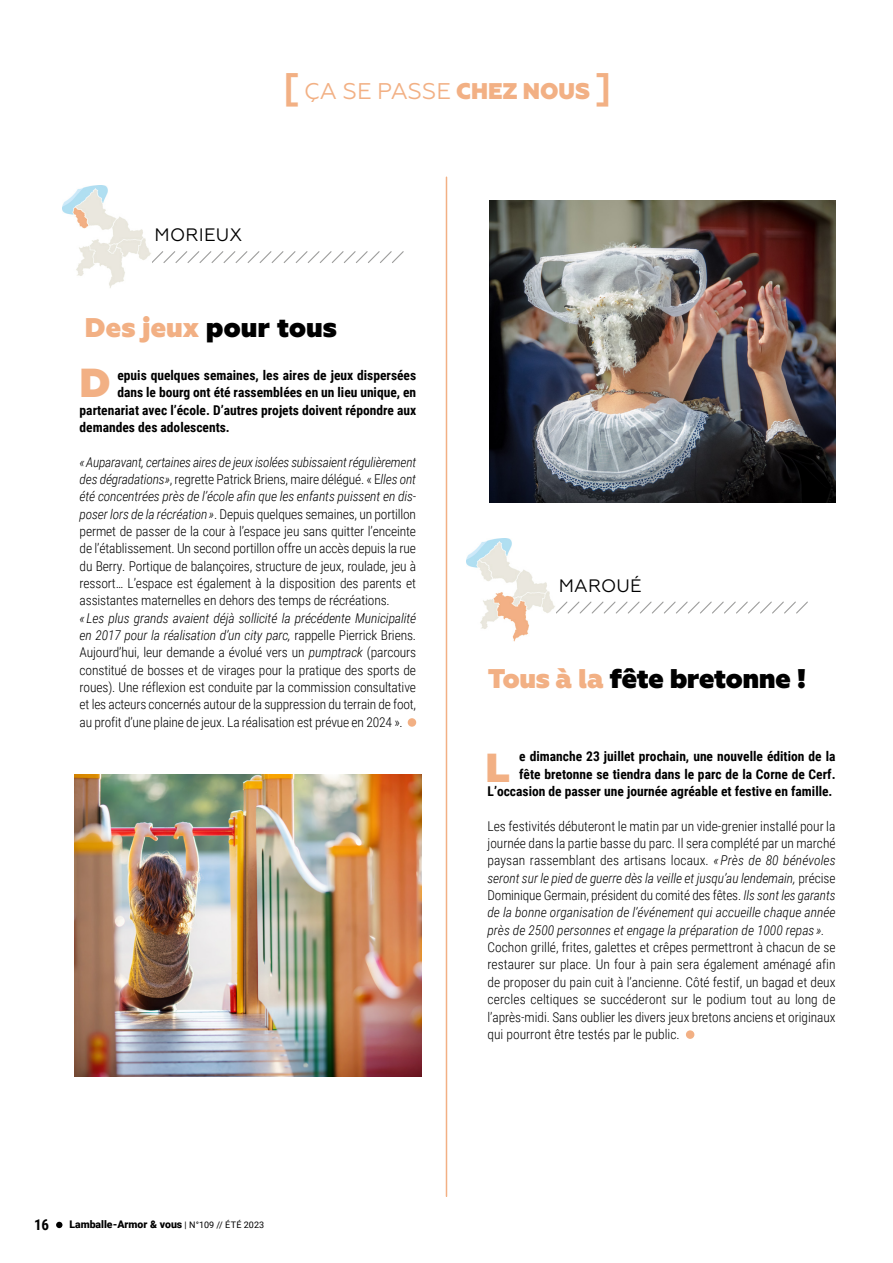
<style>
.page{position:relative;width:893px;height:1263px;background:#fff}
.page>*{position:absolute;margin:0;border:0;box-sizing:border-box;transform-origin:0 0}
.t1{font:800 40.5px "Geometria";color:#f2b084}
.t2{font:800 27px "Geometria";letter-spacing:-.015em;color:#000}
.t3{font:22.65px "Geometria";color:#f2b084}
.t4{font:18px "Geometria";letter-spacing:.01em;color:#000}
.t5{font:700 15px "Roboto Condensed";color:#000}
.t6{font:300 13.5px/17.4px "Roboto Condensed";letter-spacing:-.01em;color:#000;text-align:justify}
.t7{font:700 13.5px/17.4px "Roboto Condensed";color:#000;text-align:right}
.t8{font:900 10.5px "Roboto";color:#000}
.s1{font-weight:700;font-size:36.75px}
.s2{font-weight:800}
.s3{color:#f2b084}
.s4{font-style:italic}
.s5{font-weight:400;font-size:9px}
</style>
<div class="page">
<svg style="left:56px;top:1222px;width:6px;height:6px"></svg>
<hr style="left:446px;top:177px;width:1px;height:1019px;background:#f2b084">
<svg style="left:556px;top:601px;width:252px;height:13px"></svg>
<img style="left:466px;top:538px;width:89px;height:103px">
<div style="left:686px;top:1030px;width:8px;height:9px;background:#f2b084;border-radius:50%"></div>
<svg style="left:152px;top:251px;width:252px;height:12px"></svg>
<img style="left:62px;top:185px;width:89px;height:103px">
<div style="left:408px;top:718px;width:8px;height:9px;background:#f2b084;border-radius:50%"></div>
<img style="left:489px;top:200px;width:347px;height:302px">
<img style="left:75px;top:774px;width:346px;height:302px">
<h3 class="t3" style="left:283px;top:78px;width:329px"><span class="s1">[</span> ÇA SE PASSE <span class="s2">CHEZ NOUS</span> <span class="s1">]</span></h3>
<h3 class="t4" style="left:155px;top:224px;width:89px">MORIEUX</h3>
<h2 class="t2" style="left:85px;top:312px;width:254px"><span class="s3">Des jeux</span> pour tous</h2>
<p class="t7" style="left:117px;top:366px;width:300px">epuis quelques semaines, les aires de jeux dispersées</p>
<p class="t7" style="left:117px;top:383px;width:300px">dans le bourg ont été rassemblées en un lieu unique, en</p>
<p class="t7" style="left:80px;top:400px;width:338px">partenariat avec l’école. D’autres projets doivent répondre aux</p>
<p class="t7" style="left:80px;top:418px;width:152px">demandes des adolescents.</p>
<p class="t6" style="left:80px;top:453px;width:338px"><span class="s4">« Auparavant, certaines aires de jeux isolées subissaient régulièrement des dégradations»</span>, regrette Patrick Briens, maire délégué. « E<span class="s4">lles ont été concentrées près de l’école afin que les enfants puissent en dis&shy;poser lors de la récréation »</span>. Depuis quelques semaines, un portillon permet de passer de la cour à l’espace jeu sans quitter l’enceinte de l’établissement. Un second portillon offre un accès depuis la rue du Berry. Portique de balançoires, structure de jeux, roulade, jeu à ressort… L’espace est également à la disposition des parents et assistantes maternelles en dehors des temps de récréations.</p>
<p class="t6" style="left:80px;top:609px;width:338px"><span class="s4">« Les plus grands avaient déjà sollicité la précédente Municipalité en 2017 pour la réalisation d’un city parc,</span> rappelle Pierrick Briens.<br>Aujourd’hui, leur demande a évolué vers un <span class="s4">pumptrack</span> (parcours constitué de bosses et de virages pour la pratique des sports de roues). Une réflexion est conduite par la commission consultative et les acteurs concernés autour de la suppression du terrain de foot, au profit d’une plaine de jeux. La réalisation est prévue en 2024 ».</p>
<h1 class="t1" style="left:80px;top:358px;width:33px">D</h1>
<p class="t5" style="left:34px;top:1214px;width:17px">16</p>
<p class="t8" style="left:69px;top:1217px;width:196px">Lamballe-Armor &amp; vous <span class="s5">| N°109 // ÉTÉ 2023</span></p>
<h3 class="t4" style="left:559px;top:575px;width:84px">MAROUÉ</h3>
<h2 class="t2" style="left:488px;top:662px;width:320px"><span class="s3">Tous à la</span> fête bretonne !</h2>
<p class="t7" style="left:487px;top:747px;width:350px">e dimanche 23 juillet prochain, une nouvelle édition de la<br>fête bretonne se tiendra dans le parc de la Corne de Cerf.<br>L’occasion de passer une journée agréable et festive en famille.</p>
<p class="t6" style="left:487px;top:817px;width:350px">Les festivités débuteront le matin par un vide-grenier installé pour la journée dans la partie basse du parc. Il sera complété par un marché paysan rassemblant des artisans locaux. <span class="s4">« Près de 80 bénévoles seront sur le pied de guerre dès la veille et jusqu’au lendemain,</span> précise Dominique Germain, président du comité des fêtes. <span class="s4">Ils sont les garants de la bonne organisation de l’événement qui accueille chaque année près de 2500 personnes et engage la préparation de 1000 repas ».</span></p>
<p class="t6" style="left:487px;top:938px;width:350px">Cochon grillé, frites, galettes et crêpes permettront à chacun de se restaurer sur place. Un four à pain sera également aménagé afin de proposer du pain cuit à l’ancienne. Côté festif, un bagad et deux cercles celtiques se succéderont sur le podium tout au long de l’après-midi. Sans oublier les divers jeux bretons anciens et originaux qui pourront être testés par le public.</p>
<h1 class="t1" style="left:486px;top:743px;width:26px">L</h1>
</div>
